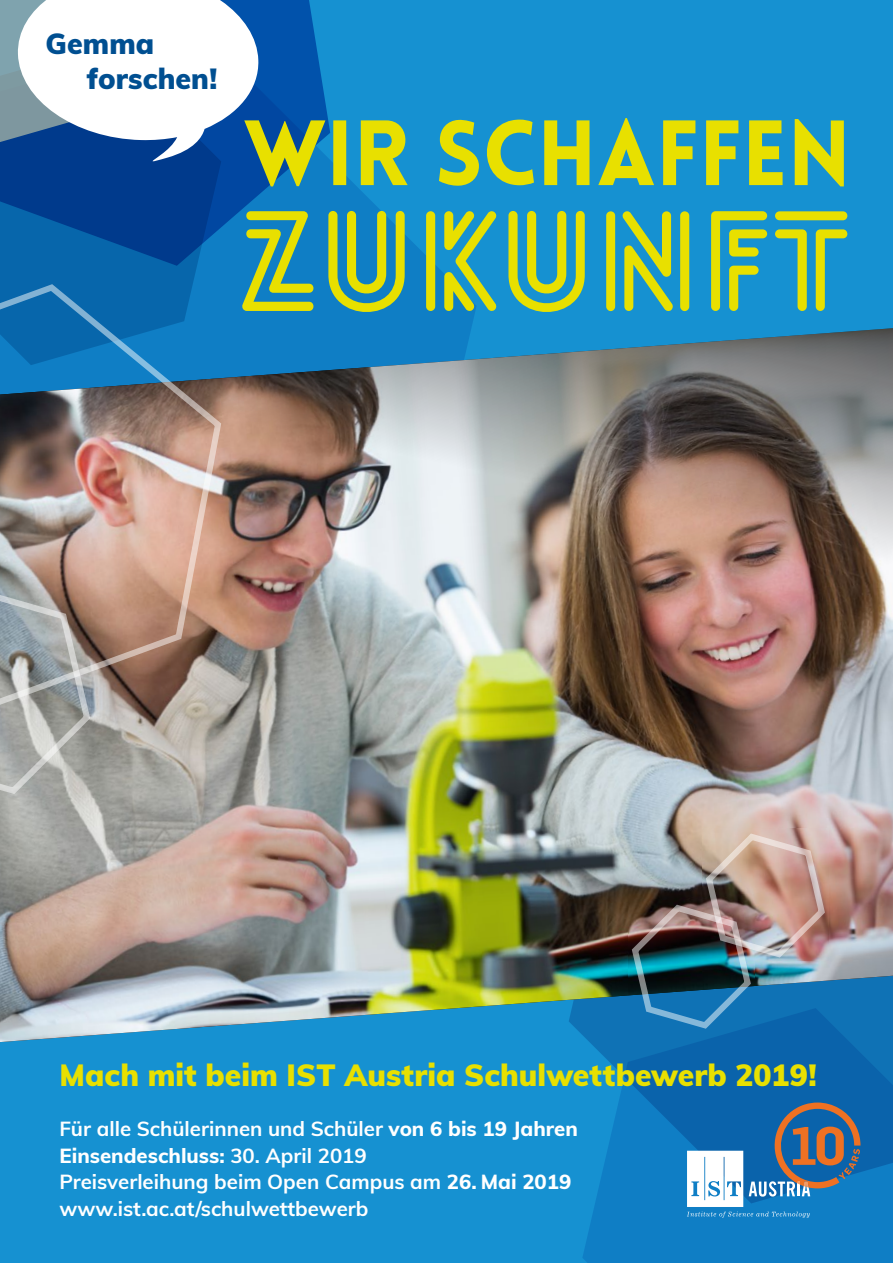
<style>
.page{position:relative;width:893px;height:1263px;background:#1691d1}
.page>*{position:absolute;margin:0;border:0;box-sizing:border-box;transform-origin:0 0}
.Ü1_2019{font:900 30px "Muli";letter-spacing:.005em;color:#e8e000}
.Ü2_2019{font:900 28.5px/34.5px "Muli";color:#004f91}
.Anreißer_bold{font:700 20.4px "Muli";color:#fff}
.Anreißer_bold-2{font:800 20.4px "Muli";color:#fff}
.s1{font-weight:800}
.s2{font-weight:700}
</style>
<div class="page">
<svg style="left:582px;top:1042px;width:311px;height:221px;background:#0d75bc"></svg>
<img style="left:0;top:328px;width:893px;height:714px">
<svg style="left:0;top:266px;width:221px;height:15px;background:#0768ae"></svg>
<svg style="left:0;top:186px;width:330px;height:80px;background:#04519f"></svg>
<img style="left:0;top:281px;width:225px;height:437px">
<svg style="left:0;top:580px;width:94px;height:217px;background:#a3a29f"></svg>
<img style="left:628px;top:828px;width:200px;height:204px">
<svg style="left:241px;top:211px;width:606px;height:113px"></svg>
<svg style="left:0;top:0;width:844px;height:186px"></svg>
<svg style="left:687px;top:1102px;width:173px;height:116px;background:#5184ad"></svg>
<p class="Ü2_2019" style="left:87px;top:25px;width:132px;text-indent:-41px">Gemma forschen!</p>
<p class="Ü1_2019" style="left:60px;top:1053px;width:759px">Mach mit beim IST Austria Schulwettbewerb 2019!</p>
<p class="Anreißer_bold" style="left:60px;top:1114px;width:520px">Für alle Schülerinnen und Schüler <span class="s1">von 6 bis 19 Jahren</span></p>
<p class="Anreißer_bold-2" style="left:60px;top:1140px;width:309px">Einsendeschluss: <span class="s2">30. April 2019</span></p>
<p class="Anreißer_bold" style="left:60px;top:1167px;width:513px">Preisverleihung beim Open Campus am <span class="s1">26. Mai 2019</span></p>
<p class="Anreißer_bold" style="left:60px;top:1194px;width:310px">www.ist.ac.at/schulwettbewerb</p>
</div>
